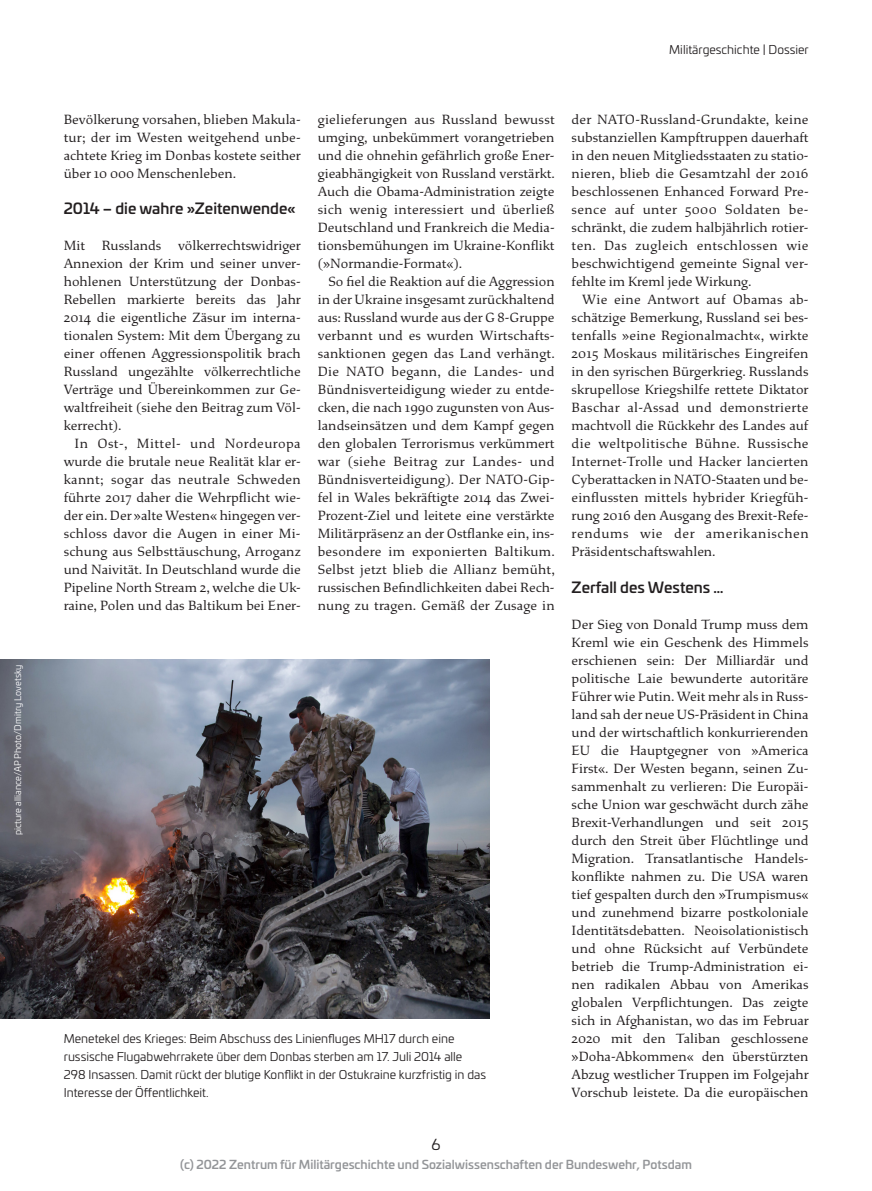
<style>
.page{position:relative;width:872px;height:1191px;background:#fff}
.page>*{position:absolute;margin:0;border:0;box-sizing:border-box;transform-origin:0 0}
.t1{font:500 15px "Univia Pro";color:#231f20}
.t2{font:15px "Univia Pro";color:#231f20}
.t3{font:14.25px/18px "Study";color:#231f20;text-align:justify}
.t4{font:12px/18px "Univia Pro";color:#231f20}
.t5{font:500 12px "Univia Pro";color:#939598}
.t6{font:9px "Univia Pro";color:#fff}
</style>
<div class="page">
<img style="left:0;top:659px;width:489px;height:359px">
<p class="t6" style="left:11px;top:835px;width:172px;rotate:-90deg">picture alliance/AP Photo/Dmitry Lovetsky</p>
<p class="t4" style="left:669px;top:40px;width:141px">Militärgeschichte | Dossier</p>
<p class="t3" style="left:64px;top:111px;width:239px">Bevölkerung vorsahen, blieben Makula&shy;tur; der im Westen weitgehend unbe&shy;achtete Krieg im Donbas kostete seither über 10 000 Menschenleben.</p>
<p class="t1" style="left:64px;top:197px;width:233px">2014 – die wahre »Zeitenwende«</p>
<p class="t3" style="left:64px;top:237px;width:239px">Mit Russlands völkerrechtswidriger Annexion der Krim und seiner unver&shy;hohlenen Unterstützung der Donbas-Rebellen markierte bereits das Jahr 2014 die eigentliche Zäsur im interna&shy;tionalen System: Mit dem Übergang zu einer offenen Aggressionspolitik brach Russland ungezählte völkerrechtliche Verträge und Übereinkommen zur Ge&shy;waltfreiheit (siehe den Beitrag zum Völ&shy;kerrecht).</p>
<p class="t3" style="left:64px;top:435px;width:238px;text-indent:11px">In Ost-, Mittel- und Nordeuropa wurde die brutale neue Realität klar er&shy;kannt; sogar das neutrale Schweden führte 2017 daher die Wehrpflicht wie&shy;der ein. Der »alte Westen« hingegen ver&shy;schloss davor die Augen in einer Mi&shy;schung aus Selbsttäuschung, Arroganz und Naivität. In Deutschland wurde die Pipeline North Stream 2, welche die Uk&shy;raine, Polen und das Baltikum bei Ener-</p>
<p class="t3" style="left:318px;top:111px;width:239px">gielieferungen aus Russland bewusst umging, unbekümmert vorangetrieben und die ohnehin gefährlich große Ener&shy;gieabhängigkeit von Russland verstärkt.<br>Auch die Obama-Administration zeigte sich wenig interessiert und überließ Deutschland und Frankreich die Media&shy;tionsbemühungen im Ukraine-Konflikt (»Normandie-Format«).</p>
<p class="t3" style="left:318px;top:273px;width:239px;text-indent:11px">So fiel die Reaktion auf die Aggression in der Ukraine insgesamt zurückhaltend aus: Russland wurde aus der G 8-Gruppe verbannt und es wurden Wirtschafts&shy;sanktionen gegen das Land verhängt.<br>Die NATO begann, die Landes- und Bündnisverteidigung wieder zu entde&shy;cken, die nach 1990 zugunsten von Aus&shy;landseinsätzen und dem Kampf gegen den globalen Terrorismus verkümmert war (siehe Beitrag zur Landes- und Bündnisverteidigung). Der NATO-Gip&shy;fel in Wales bekräftigte 2014 das Zwei-Prozent-Ziel und leitete eine verstärkte Militärpräsenz an der Ostflanke ein, ins&shy;besondere im exponierten Baltikum.<br>Selbst jetzt blieb die Allianz bemüht, russischen Befindlichkeiten dabei Rech&shy;nung zu tragen. Gemäß der Zusage in</p>
<p class="t4" style="left:64px;top:1028px;width:424px">Menetekel des Krieges: Beim Abschuss des Linienfluges MH17 durch eine russische Flugabwehrrakete über dem Donbas sterben am 17. Juli 2014 alle 298 Insassen. Damit rückt der blutige Konflikt in der Ostukraine kurzfristig in das Interesse der Öffentlichkeit.</p>
<p class="t3" style="left:571px;top:111px;width:238px">der NATO-Russland-Grundakte, keine substanziellen Kampftruppen dauerhaft in den neuen Mitgliedsstaaten zu statio&shy;nieren, blieb die Gesamtzahl der 2016 beschlossenen Enhanced Forward Pre&shy;sence auf unter 5000 Soldaten be&shy;schränkt, die zudem halbjährlich rotier&shy;ten. Das zugleich entschlossen wie beschwichtigend gemeinte Signal ver&shy;fehlte im Kreml jede Wirkung.</p>
<p class="t3" style="left:571px;top:291px;width:238px;text-indent:11px">Wie eine Antwort auf Obamas ab&shy;schätzige Bemerkung, Russland sei bes&shy;tenfalls »eine Regionalmacht«, wirkte 2015 Moskaus militärisches Eingreifen in den syrischen Bürgerkrieg. Russlands skrupellose Kriegshilfe rettete Diktator Baschar al-Assad und demonstrierte machtvoll die Rückkehr des Landes auf die weltpolitische Bühne. Russische Internet-Trolle und Hacker lancierten Cyberattacken in NATO-Staaten und be&shy;einflussten mittels hybrider Kriegfüh&shy;rung 2016 den Ausgang des Brexit-Refe&shy;rendums wie der amerikanischen Präsidentschaftswahlen.</p>
<p class="t1" style="left:571px;top:575px;width:153px">Zerfall des Westens …</p>
<p class="t3" style="left:571px;top:615px;width:239px">Der Sieg von Donald Trump muss dem Kreml wie ein Geschenk des Himmels erschienen sein: Der Milliardär und politische Laie bewunderte autoritäre Führer wie Putin. Weit mehr als in Russ&shy;land sah der neue US-Präsident in China und der wirtschaftlich konkurrierenden EU die Hauptgegner von »America First«. Der Westen begann, seinen Zu&shy;sammenhalt zu verlieren: Die Europäi&shy;sche Union war geschwächt durch zähe Brexit-Verhandlungen und seit 2015 durch den Streit über Flüchtlinge und Migration. Transatlantische Handels&shy;konflikte nahmen zu. Die USA waren tief gespalten durch den »Trumpismus« und zunehmend bizarre postkoloniale Identitätsdebatten. Neoisolationistisch und ohne Rücksicht auf Verbündete betrieb die Trump-Administration ei&shy;nen radikalen Abbau von Amerikas globalen Verpflichtungen. Das zeigte sich in Afghanistan, wo das im Februar 2020 mit den Taliban geschlossene »Doha-Abkommen« den überstürzten Abzug westlicher Truppen im Folgejahr Vorschub leistete. Da die europäischen</p>
<p class="t2" style="left:431px;top:1134px;width:10px">6</p>
<p class="t5" style="left:180px;top:1155px;width:513px">(c) 2022 Zentrum für Militärgeschichte und Sozialwissenschaften der Bundeswehr, Potsdam</p>
</div>
